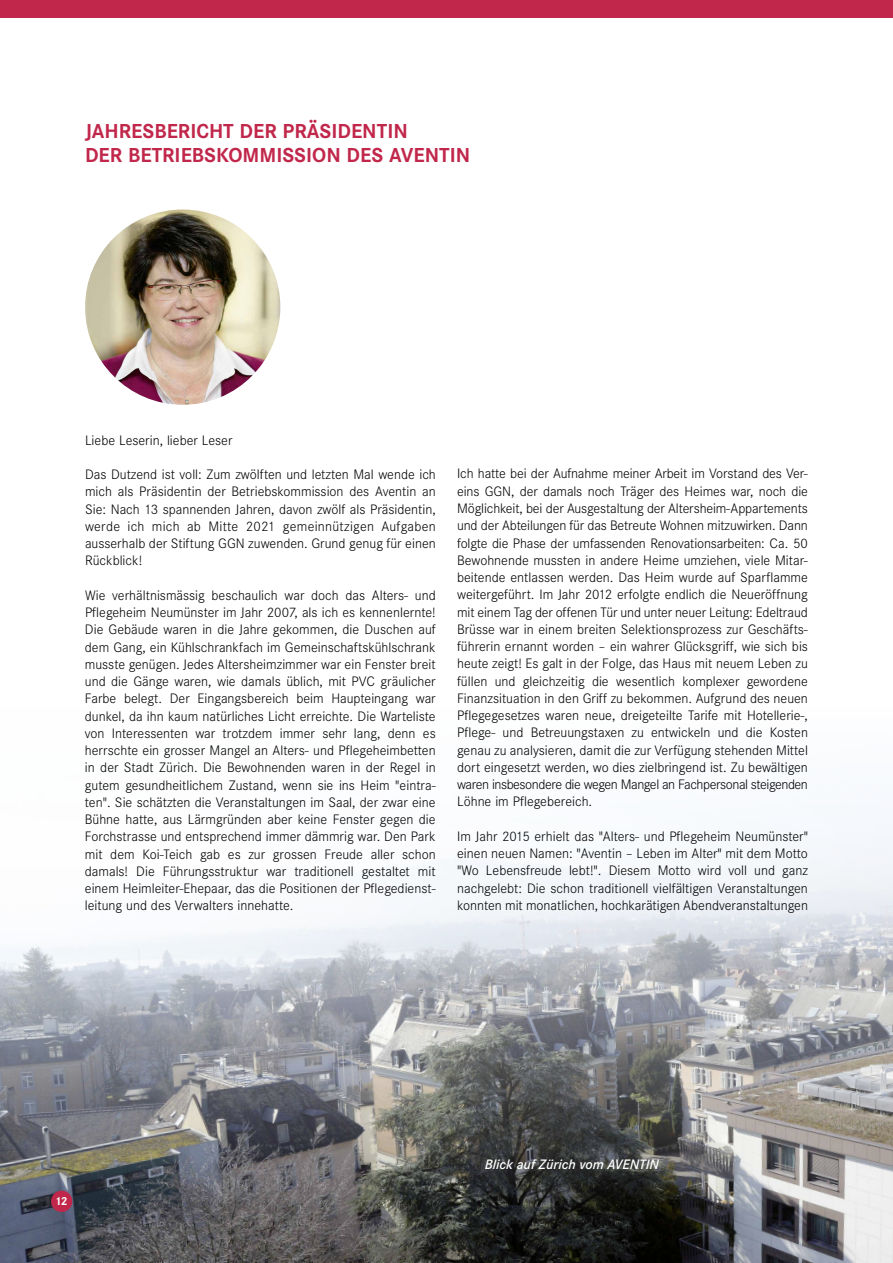
<style>
.page{position:relative;width:893px;height:1263px;background:#fff}
.page>*{position:absolute;margin:0;border:0;box-sizing:border-box;transform-origin:0 0}
.t1{font:700 21px/24px "Corporate S";color:#c1274b}
.t2{font:300 14.25px/17.2px "Corporate S";color:#000;text-align:justify}
.t3{font:italic 600 14.25px "Corporate S";color:#fff}
.t4{font:700 12px "Corporate S";color:#fff}
</style>
<div class="page">
<img style="left:0;top:823px;width:892px;height:440px">
<img style="left:892px;top:823px;width:1px;height:440px">
<div style="left:0;top:0;width:893px;height:17px;background:#c1274b"></div>
<div style="left:51px;top:1191px;width:21px;height:21px;background:#c1274b;border-radius:50%"></div>
<img style="left:85px;top:209px;width:195px;height:196px;border-radius:98px">
<h1 class="t1" style="left:85px;top:120px;width:387px">JAHRESBERICHT DER PRÄSIDENTIN<br>DER BETRIEBSKOMMISSION DES AVENTIN</h1>
<p class="t2" style="left:85px;top:431px;width:149px">Liebe Leserin, lieber Leser</p>
<p class="t2" style="left:85px;top:466px;width:352px">Das Dutzend ist voll: Zum zwölften und letzten Mal wende ich mich als Präsidentin der Betriebskommission des Aventin an Sie: Nach 13 spannenden Jahren, davon zwölf als Präsidentin, werde ich mich ab Mitte 2021 gemeinnützigen Aufgaben ausserhalb der Stiftung GGN zuwenden. Grund genug für einen Rückblick!</p>
<p class="t2" style="left:85px;top:587px;width:352px">Wie verhältnismässig beschaulich war doch das Alters- und Pflegeheim Neumünster im Jahr 2007, als ich es kennenlernte!<br>Die Gebäude waren in die Jahre gekommen, die Duschen auf dem Gang, ein Kühlschrankfach im Gemeinschaftskühlschrank musste genügen. Jedes Altersheimzimmer war ein Fenster breit und die Gänge waren, wie damals üblich, mit PVC gräulicher Farbe belegt. Der Eingangsbereich beim Haupteingang war dunkel, da ihn kaum natürliches Licht erreichte. Die Warteliste von Interessenten war trotzdem immer sehr lang, denn es herrschte ein grosser Mangel an Alters- und Pflegeheimbetten in der Stadt Zürich. Die Bewohnenden waren in der Regel in gutem gesundheitlichem Zustand, wenn sie ins Heim "eintra&shy;ten". Sie schätzten die Veranstaltungen im Saal, der zwar eine Bühne hatte, aus Lärmgründen aber keine Fenster gegen die Forchstrasse und entsprechend immer dämmrig war. Den Park mit dem Koi-Teich gab es zur grossen Freude aller schon damals! Die Führungsstruktur war traditionell gestaltet mit einem Heimleiter-Ehepaar, das die Positionen der Pflegedienst&shy;leitung und des Verwalters innehatte.</p>
<p class="t2" style="left:457px;top:465px;width:352px">Ich hatte bei der Aufnahme meiner Arbeit im Vorstand des Ver&shy;eins GGN, der damals noch Träger des Heimes war, noch die Möglichkeit, bei der Ausgestaltung der Altersheim-Appartements und der Abteilungen für das Betreute Wohnen mitzuwirken. Dann folgte die Phase der umfassenden Renovationsarbeiten: Ca. 50<br>Bewohnende mussten in andere Heime umziehen, viele Mitar&shy;beitende entlassen werden. Das Heim wurde auf Sparflamme weitergeführt. Im Jahr 2012 erfolgte endlich die Neueröffnung mit einem Tag der offenen Tür und unter neuer Leitung: Edeltraud Brüsse war in einem breiten Selektionsprozess zur Geschäfts&shy;führerin ernannt worden – ein wahrer Glücksgriff, wie sich bis heute zeigt! Es galt in der Folge, das Haus mit neuem Leben zu füllen und gleichzeitig die wesentlich komplexer gewordene Finanzsituation in den Griff zu bekommen. Aufgrund des neuen Pflegegesetzes waren neue, dreigeteilte Tarife mit Hotellerie-, Pflege- und Betreuungstaxen zu entwickeln und die Kosten genau zu analysieren, damit die zur Verfügung stehenden Mittel dort eingesetzt werden, wo dies zielbringend ist. Zu bewältigen waren insbesondere die wegen Mangel an Fachpersonal steigenden Löhne im Pflegebereich.</p>
<p class="t2" style="left:457px;top:828px;width:352px">Im Jahr 2015 erhielt das "Alters- und Pflegeheim Neumünster" einen neuen Namen: "Aventin – Leben im Alter" mit dem Motto "Wo Lebensfreude lebt!". Diesem Motto wird voll und ganz nachgelebt: Die schon traditionell vielfältigen Veranstaltungen konnten mit monatlichen, hochkarätigen Abendveranstaltungen</p>
<p class="t4" style="left:55px;top:1194px;width:14px">12</p>
<p class="t3" style="left:485px;top:1156px;width:176px">Blick auf Zürich vom AVENTIN</p>
</div>
